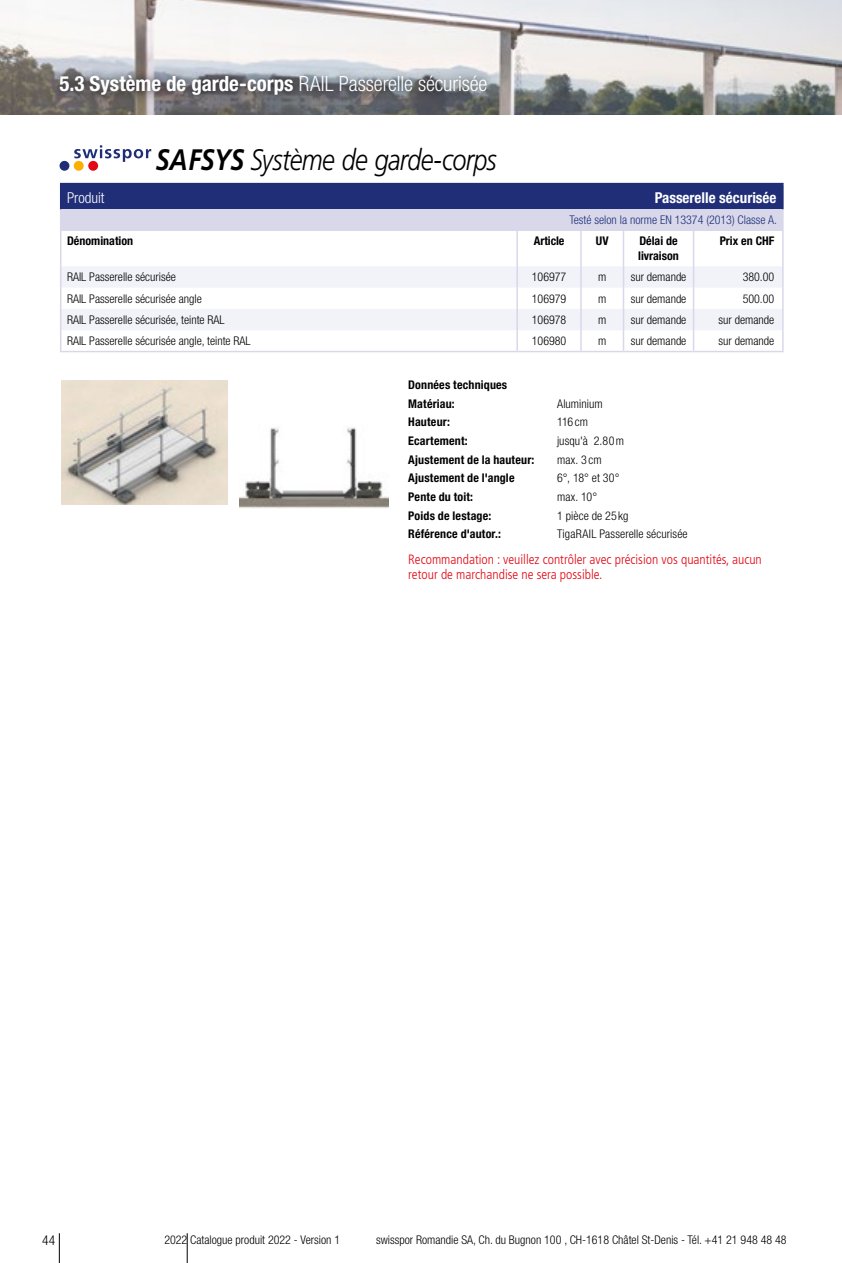
<style>
.page{position:relative;width:842px;height:1263px;background:#fff}
.page>*{position:absolute;margin:0;border:0;box-sizing:border-box;transform-origin:0 0}
.t1{font:italic 300 29.55px "Frutiger LT Std";letter-spacing:-.025em;color:#000;scale:.85 1}
.t2{font:700 condensed 21px "Helvetica Neue LT Std";color:#fff}
.t3{font:700 condensed 15px "Helvetica Neue LT Std";color:#fff}
.t4{font:300 condensed 15px "Helvetica Neue LT Std";color:#fff}
.t5{font:300 condensed 13.5px/15px "Frutiger LT Std";color:#e30613}
.t6{font:300 condensed 13.5px "Helvetica Neue LT Std";color:#000}
.t7{font:300 condensed 12px "Helvetica Neue LT Std";color:#000}
.t8{font:700 condensed 12px/14.4px "Helvetica Neue LT Std";letter-spacing:.015em;color:#000}
.t9{font:300 condensed 12px "Helvetica Neue LT Std";color:#1f2e77}
.s1{font-weight:300}
.s2{font-weight:700}
</style>
<div class="page">
<hr style="left:59px;top:1233px;width:1px;height:30px;background:#000">
<hr style="left:187px;top:1233px;width:1px;height:30px;background:#000">
<img style="left:0;top:0;width:841px;height:115px">
<hr style="left:841px;top:0;width:1px;height:115px;background:#e6007d">
<img style="left:61px;top:380px;width:167px;height:125px">
<img style="left:240px;top:427px;width:149px;height:82px">
<div style="left:50px;top:66px;width:446px;height:39px;background:#000;opacity:.75"></div>
<div style="left:61px;top:184px;width:722px;height:25px;background:#1f2e77"></div>
<div style="left:61px;top:209px;width:722px;height:22px;background:#d8d8ea"></div>
<svg style="left:61px;top:266px;width:721px;height:64px;fill:#f2f2f9"></svg>
<hr style="left:623px;top:231px;width:1px;height:35px;background:#d8d8ea">
<hr style="left:693px;top:231px;width:1px;height:35px;background:#d8d8ea">
<hr style="left:60px;top:231px;width:1px;height:35px;background:#d8d8ea">
<hr style="left:516px;top:231px;width:2px;height:35px;background:#d8d8ea">
<hr style="left:580px;top:231px;width:2px;height:35px;background:#d8d8ea">
<hr style="left:782px;top:266px;width:2px;height:22px;background:#d8d8ea">
<hr style="left:782px;top:288px;width:2px;height:21px;background:#d8d8ea">
<hr style="left:782px;top:309px;width:2px;height:21px;background:#d8d8ea">
<hr style="left:782px;top:330px;width:2px;height:21px;background:#d8d8ea">
<hr style="left:516px;top:266px;width:2px;height:22px;background:#d8d8ea">
<hr style="left:693px;top:351px;width:91px;height:1px;background:#d8d8ea">
<hr style="left:782px;top:231px;width:2px;height:35px;background:#d8d8ea">
<hr style="left:517px;top:351px;width:64px;height:1px;background:#d8d8ea">
<hr style="left:782px;top:209px;width:2px;height:22px;background:#d8d8ea">
<hr style="left:516px;top:309px;width:2px;height:21px;background:#d8d8ea">
<hr style="left:516px;top:288px;width:2px;height:21px;background:#d8d8ea">
<svg style="left:60px;top:266px;width:1px;height:85px"></svg>
<hr style="left:516px;top:330px;width:2px;height:21px;background:#d8d8ea">
<hr style="left:60px;top:351px;width:457px;height:1px;background:#d8d8ea">
<hr style="left:580px;top:266px;width:2px;height:22px;background:#d8d8ea">
<hr style="left:580px;top:309px;width:2px;height:21px;background:#d8d8ea">
<hr style="left:580px;top:288px;width:2px;height:21px;background:#d8d8ea">
<hr style="left:580px;top:330px;width:2px;height:21px;background:#d8d8ea">
<svg style="left:623px;top:266px;width:1px;height:85px"></svg>
<svg style="left:693px;top:266px;width:1px;height:85px"></svg>
<hr style="left:581px;top:351px;width:42px;height:1px;background:#d8d8ea">
<hr style="left:623px;top:351px;width:70px;height:1px;background:#d8d8ea">
<hr style="left:60px;top:183px;width:457px;height:1px;background:#1f2e77">
<svg style="left:60px;top:184px;width:1px;height:47px"></svg>
<hr style="left:517px;top:183px;width:64px;height:1px;background:#1f2e77">
<hr style="left:581px;top:183px;width:42px;height:1px;background:#1f2e77">
<hr style="left:623px;top:183px;width:70px;height:1px;background:#1f2e77">
<hr style="left:693px;top:183px;width:91px;height:1px;background:#1f2e77">
<hr style="left:782px;top:184px;width:2px;height:25px;background:#1f2e77">
<svg style="left:74px;top:145px;width:77px;height:17px"></svg>
<div style="left:60px;top:161px;width:9px;height:10px;background:#1f2e77;border-radius:50%"></div>
<div style="left:74px;top:161px;width:10px;height:10px;background:#f9b000;border-radius:50%"></div>
<div style="left:88px;top:161px;width:10px;height:10px;background:#e30613;border-radius:50%"></div>
<h2 class="t2" style="left:60px;top:71px;width:429px">5.3 Système de garde-corps <span class="s1">RAIL Passerelle sécurisée</span></h2>
<h1 class="t1" style="left:156px;top:143px;width:402px"><span class="s2">SAFSYS</span> Système de garde-corps</h1>
<p class="t4" style="left:67px;top:189px;width:39px">Produit</p>
<p class="t3" style="left:655px;top:188px;width:123px">Passerelle sécurisée</p>
<p class="t9" style="left:569px;top:213px;width:209px">Testé selon la norme EN 13374 (2013) Classe A.</p>
<p class="t8" style="left:67px;top:234px;width:68px">Dénomination</p>
<p class="t8" style="left:534px;top:234px;width:32px">Article</p>
<p class="t8" style="left:596px;top:234px;width:14px">UV</p>
<p class="t8" style="left:638px;top:234px;width:42px">Délai de livraison</p>
<p class="t8" style="left:720px;top:234px;width:56px">Prix en CHF</p>
<p class="t7" style="left:67px;top:270px;width:110px">RAIL Passerelle sécurisée</p>
<p class="t7" style="left:532px;top:270px;width:36px">106977</p>
<p class="t7" style="left:598px;top:270px;width:10px">m</p>
<p class="t7" style="left:631px;top:270px;width:57px">sur demande</p>
<p class="t7" style="left:743px;top:270px;width:33px">380.00</p>
<p class="t7" style="left:67px;top:291px;width:136px">RAIL Passerelle sécurisée angle</p>
<p class="t7" style="left:532px;top:291px;width:36px">106979</p>
<p class="t7" style="left:598px;top:291px;width:10px">m</p>
<p class="t7" style="left:631px;top:291px;width:57px">sur demande</p>
<p class="t7" style="left:743px;top:291px;width:33px">500.00</p>
<p class="t7" style="left:67px;top:313px;width:159px">RAIL Passerelle sécurisée, teinte RAL</p>
<p class="t7" style="left:532px;top:313px;width:36px">106978</p>
<p class="t7" style="left:598px;top:313px;width:10px">m</p>
<p class="t7" style="left:631px;top:313px;width:57px">sur demande</p>
<p class="t7" style="left:719px;top:313px;width:57px">sur demande</p>
<p class="t7" style="left:67px;top:334px;width:185px">RAIL Passerelle sécurisée angle, teinte RAL</p>
<p class="t7" style="left:532px;top:334px;width:36px">106980</p>
<p class="t7" style="left:598px;top:334px;width:10px">m</p>
<p class="t7" style="left:631px;top:334px;width:57px">sur demande</p>
<p class="t7" style="left:719px;top:334px;width:57px">sur demande</p>
<p class="t8" style="left:408px;top:375px;width:101px;line-height:18.6px">Données techniques<br>Matériau:</p>
<p class="t7" style="left:557px;top:396px;width:47px">Aluminium</p>
<p class="t8" style="left:408px;top:415px;width:43px">Hauteur:</p>
<p class="t7" style="left:557px;top:415px;width:32px">116 cm</p>
<p class="t8" style="left:408px;top:433px;width:61px">Ecartement:</p>
<p class="t7" style="left:557px;top:434px;width:69px">jusqu'à 2.80m</p>
<p class="t8" style="left:408px;top:452px;width:128px">Ajustement de la hauteur:</p>
<p class="t7" style="left:557px;top:452px;width:46px">max. 3 cm</p>
<p class="t8" style="left:408px;top:471px;width:108px">Ajustement de l'angle</p>
<p class="t7" style="left:557px;top:471px;width:64px">6°, 18° et 30°</p>
<p class="t8" style="left:408px;top:489px;width:66px">Pente du toit:</p>
<p class="t7" style="left:557px;top:490px;width:42px">max. 10°</p>
<p class="t8" style="left:408px;top:508px;width:85px">Poids de lestage:</p>
<p class="t7" style="left:557px;top:508px;width:73px">1 pièce de 25 kg</p>
<p class="t8" style="left:408px;top:526px;width:94px">Référence d'autor.:</p>
<p class="t7" style="left:557px;top:527px;width:132px">TigaRAIL Passerelle sécurisée</p>
<p class="t5" style="left:408px;top:552px;width:355px">Recommandation : veuillez contrôler avec précision vos quantités, aucun retour de marchandise ne sera possible.</p>
<p class="t6" style="left:42px;top:1232px;width:14px">44</p>
<p class="t7" style="left:164px;top:1233px;width:177px">2022 Catalogue produit 2022 - Version 1</p>
<p class="t7" style="left:376px;top:1233px;width:412px">swisspor Romandie SA, Ch. du Bugnon 100 , CH-1618 Châtel St-Denis - Tél. +41 21 948 48 48</p>
</div>
